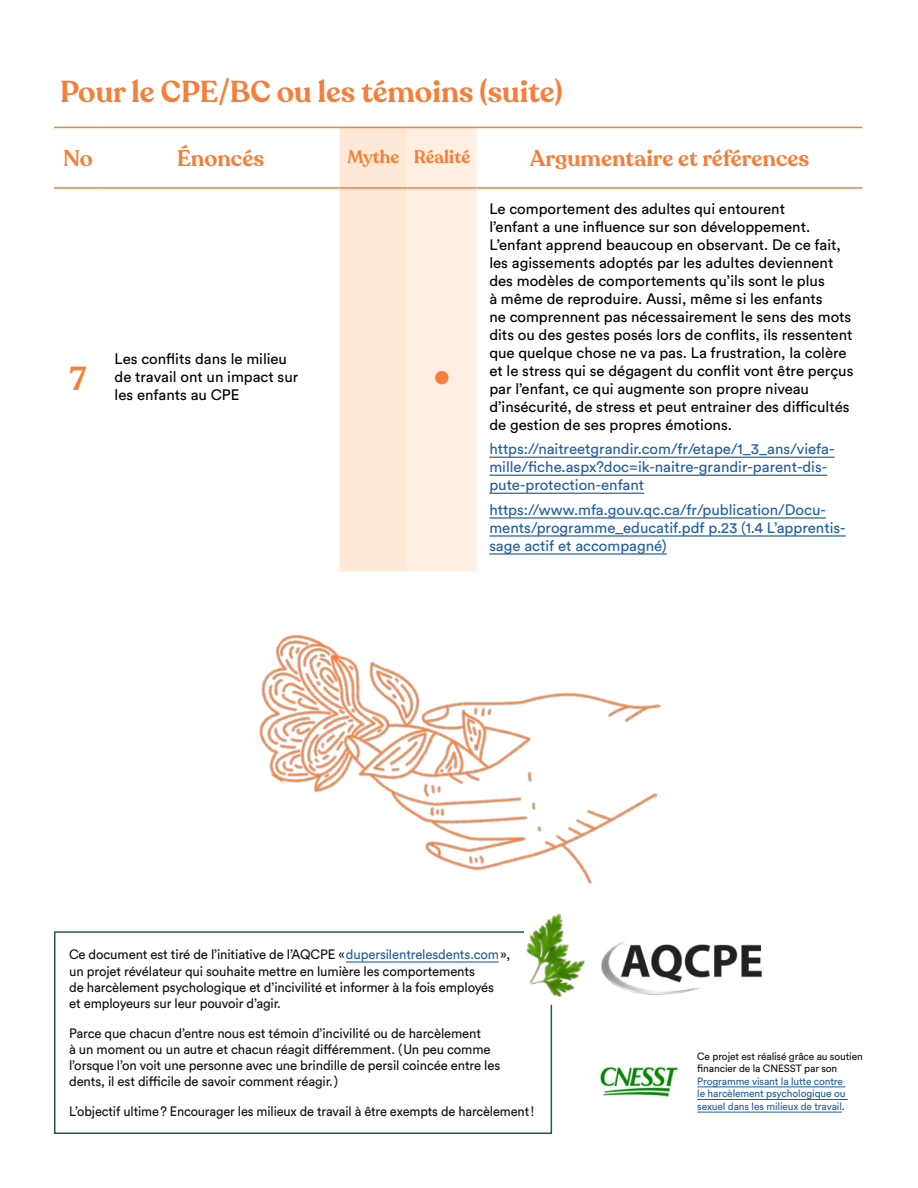
<style>
.page{position:relative;width:918px;height:1188px;background:#fff}
.page>*{position:absolute;margin:0;border:0;box-sizing:border-box;transform-origin:0 0}
.t1{font:600 33px "Recoleta";color:#f57f38;scale:.94 1}
.t2{font:600 30px "Recoleta";color:#f57f38}
.t3{font:600 22.5px "Recoleta";color:#f57f38}
.t4{font:600 18px "Recoleta";color:#f57f38}
.t5{font:18px "Circular Std";color:#f57f38}
.t6{font:15px/18px "Circular Std";color:#000}
.t7{font:15px/18px "Circular Std";color:#215e9e}
.t8{font:13.5px/16.2px "Circular Std";letter-spacing:-.01em;color:#101111}
.t9{font:13.5px "Circular Std";letter-spacing:-.01em;color:#101111;scale:.95 1}
.t10{font:10.5px/12.6px "Circular Std";letter-spacing:-.01em;color:#215e9e}
.t11{font:10.5px/12.6px "Circular Std";letter-spacing:-.01em;color:#101111}
.s1{color:#215e9e}
.s2{color:#101111}
</style>
<div class="page">
<img style="left:553px;top:955px;width:32px;height:42px">
<svg style="left:54px;top:931px;width:499px;height:203px"></svg>
<img style="left:601px;top:944px;width:161px;height:51px">
<hr style="left:697px;top:1086px;width:148px;height:1px;background:#215e9e">
<hr style="left:697px;top:1099px;width:151px;height:1px;background:#215e9e">
<hr style="left:697px;top:1112px;width:145px;height:1px;background:#215e9e">
<img style="left:599px;top:1066px;width:80px;height:31px">
<svg style="left:339px;top:128px;width:138px;height:388px;background:#feebdd"></svg>
<hr style="left:54px;top:127px;width:48px;height:1px;background:#f57f38">
<hr style="left:102px;top:127px;width:237px;height:1px;background:#f57f38">
<hr style="left:339px;top:127px;width:68px;height:1px;background:#f57f38">
<hr style="left:407px;top:127px;width:70px;height:1px;background:#f57f38">
<hr style="left:477px;top:127px;width:385px;height:1px;background:#f57f38">
<hr style="left:54px;top:187px;width:48px;height:2px;background:#f57f38">
<hr style="left:102px;top:187px;width:237px;height:2px;background:#f57f38">
<hr style="left:339px;top:187px;width:68px;height:2px;background:#f57f38">
<hr style="left:407px;top:187px;width:70px;height:2px;background:#f57f38">
<hr style="left:477px;top:187px;width:385px;height:2px;background:#f57f38">
<hr style="left:489px;top:457px;width:345px;height:1px;background:#215e9e">
<hr style="left:489px;top:475px;width:338px;height:1px;background:#215e9e">
<hr style="left:489px;top:493px;width:155px;height:1px;background:#215e9e">
<hr style="left:489px;top:517px;width:337px;height:2px;background:#215e9e">
<hr style="left:489px;top:535px;width:357px;height:2px;background:#215e9e">
<img style="left:218px;top:516px;width:481px;height:439px">
<h2 class="t2" style="left:60px;top:73px;width:504px">Pour le CPE/BC ou les témoins (suite)</h2>
<h3 class="t3" style="left:63px;top:144px;width:31px">No</h3>
<h3 class="t3" style="left:177px;top:144px;width:89px">Énoncés</h3>
<p class="t4" style="left:347px;top:146px;width:124px">Mythe Réalité</p>
<h3 class="t3" style="left:530px;top:144px;width:281px">Argumentaire et références</h3>
<h1 class="t1" style="left:70px;top:358px;width:19px">7</h1>
<p class="t6" style="left:115px;top:350px;width:185px">Les conflits dans le milieu de travail ont un impact sur les enfants au CPE</p>
<p class="t5" style="left:435px;top:366px;width:16px">●</p>
<p class="t6" style="left:489px;top:199px;width:366px">Le comportement des adultes qui entourent<br>l’enfant a une influence sur son développement.<br>L’enfant apprend beaucoup en observant. De ce fait, les agissements adoptés par les adultes deviennent des modèles de comportements qu’ils sont le plus<br>à même de reproduire. Aussi, même si les enfants<br>ne comprennent pas nécessairement le sens des mots dits ou des gestes posés lors de conflits, ils ressentent que quelque chose ne va pas. La frustration, la colère et le stress qui se dégagent du conflit vont être perçus par l’enfant, ce qui augmente son propre niveau d’insécurité, de stress et peut entrainer des difficultés de gestion de ses propres émotions.</p>
<p class="t7" style="left:489px;top:440px;width:347px">https://naitreetgrandir.com/fr/etape/1_3_ans/viefa&shy;mille/fiche.aspx?doc=ik-naitre-grandir-parent-dis&shy;pute-protection-enfant</p>
<p class="t7" style="left:489px;top:501px;width:358px">https://www.mfa.gouv.qc.ca/fr/publication/Docu&shy;ments/programme_educatif.pdf p.23 (1.4 L’apprentis&shy;sage actif et accompagné)</p>
<p class="t8" style="left:69px;top:946px;width:443px">Ce document est tiré de l’initiative de l’AQCPE «<span class="s1">dupersilentrelesdents.com</span>», un projet révélateur qui souhaite mettre en lumière les comportements<br>de harcèlement psychologique et d’incivilité et informer à la fois employés<br>et employeurs sur leur pouvoir d’agir.</p>
<p class="t8" style="left:69px;top:1025px;width:433px">Parce que chacun d’entre nous est témoin d’incivilité ou de harcèlement<br>à un moment ou un autre et chacun réagit différemment. (Un peu comme l’orsque l’on voit une personne avec une brindille de persil coincée entre les dents, il est difficile de savoir comment réagir.)</p>
<p class="t9" style="left:69px;top:1103px;width:491px">L’objectif ultime? Encourager les milieux de travail à être exempts de harcèlement!</p>
<p class="t11" style="left:697px;top:1050px;width:167px">Ce projet est réalisé grâce au soutien financier de la CNESST par son</p>
<p class="t10" style="left:697px;top:1075px;width:150px">Programme visant la lutte contre le harcèlement psychologique ou sexuel dans les milieux de travail<span class="s2">.</span></p>
</div>
